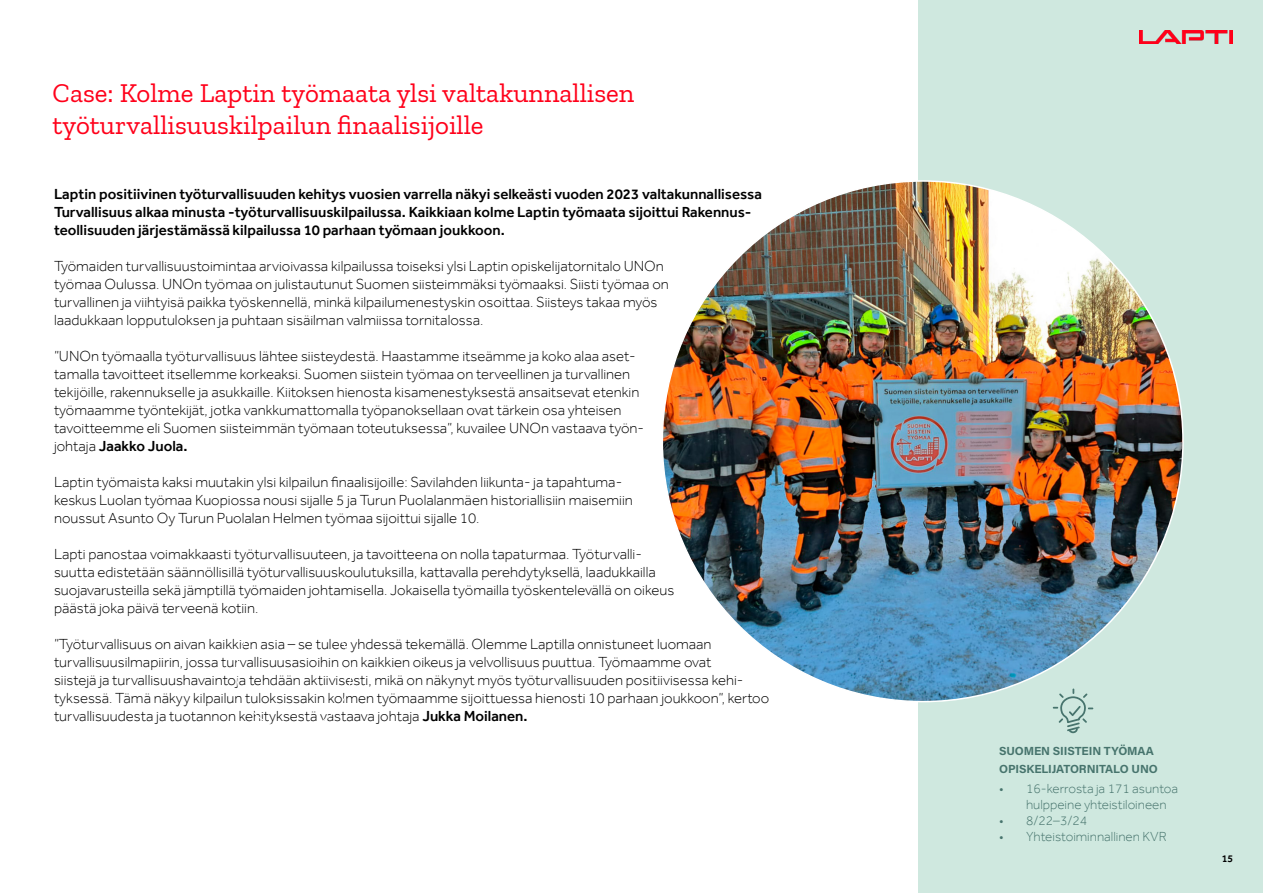
<style>
.page{position:relative;width:1263px;height:893px;background:#fff}
.page>*{position:absolute;margin:0;border:0;box-sizing:border-box;transform-origin:0 0}
.t1{font:27px/32.4px "Zilla Slab";color:#ff001a}
.t2{font:300 15px/18px "Effra";color:#000}
.t3{font:500 15px/18px "Effra";color:#000}
.t4{font:300 13.5px/16.2px "Effra";color:#47746d}
.H1_Inforgaph_Centr{font:700 11.7px "Acumin Pro";letter-spacing:-.01em;color:#47746d}
.t5{font:500 10.5px "Effra";color:#000}
.s1{font-weight:500}
</style>
<div class="page">
<div style="left:918px;top:0;width:345px;height:893px;background:#cfe8df"></div>
<img style="left:1140px;top:30px;width:93px;height:14px">
<img style="left:662px;top:181px;width:521px;height:521px;border-radius:260px">
<svg style="left:1053px;top:689px;width:40px;height:44px"></svg>
<p class="t1" style="left:53px;top:77px;width:583px">Case: Kolme Laptin työmaata ylsi valtakunnallisen työturvallisuuskilpailun finaalisijoille</p>
<p class="t3" style="left:54px;top:185px;width:709px">Laptin positiivinen työturvallisuuden kehitys vuosien varrella näkyi selkeästi vuoden 2023 valtakunnallisessa<br>Turvallisuus alkaa minusta -työturvallisuuskilpailussa. Kaikkiaan kolme Laptin työmaata sijoittui Rakennus&shy;teollisuuden järjestämässä kilpailussa 10 parhaan työmaan joukkoon.</p>
<p class="t2" style="left:54px;top:257px;width:616px">Työmaiden turvallisuustoimintaa arvioivassa kilpailussa toiseksi ylsi Laptin opiskelijatornitalo UNOn työmaa Oulussa. UNOn työmaa on julistautunut Suomen siisteimmäksi työmaaksi. Siisti työmaa on turvallinen ja viihtyisä paikka työskennellä, minkä kilpailumenestyskin osoittaa. Siisteys takaa myös laadukkaan lopputuloksen ja puhtaan sisäilman valmiissa tornitalossa.</p>
<p class="t2" style="left:54px;top:347px;width:592px">”UNOn työmaalla työturvallisuus lähtee siisteydestä. Haastamme itseämme ja koko alaa aset&shy;tamalla tavoitteet itsellemme korkeaksi. Suomen siistein työmaa on terveellinen ja turvallinen tekijöille, rakennukselle ja asukkaille. Kiitoksen hienosta kisamenestyksestä ansaitsevat etenkin työmaamme työntekijät, jotka vankkumattomalla työpanoksellaan ovat tärkein osa yhteisen tavoitteemme eli Suomen siisteimmän työmaan toteutuksessa”, kuvailee UNOn vastaava työn&shy;johtaja <span class="s1">Jaakko Juola.</span></p>
<p class="t2" style="left:54px;top:473px;width:580px">Laptin työmaista kaksi muutakin ylsi kilpailun finaalisijoille: Savilahden liikunta- ja tapahtuma&shy;keskus Luolan työmaa Kuopiossa nousi sijalle 5 ja Turun Puolalanmäen historiallisiin maisemiin noussut Asunto Oy Turun Puolalan Helmen työmaa sijoittui sijalle 10.</p>
<p class="t2" style="left:54px;top:545px;width:622px">Lapti panostaa voimakkaasti työturvallisuuteen, ja tavoitteena on nolla tapaturmaa. Työturvalli&shy;suutta edistetään säännöllisillä työturvallisuuskoulutuksilla, kattavalla perehdytyksellä, laadukkailla suojavarusteilla sekä jämptillä työmaiden johtamisella. Jokaisella työmailla työskentelevällä on oikeus päästä joka päivä terveenä kotiin.</p>
<p class="t2" style="left:54px;top:635px;width:717px">”Työturvallisuus on aivan kaikkien asia – se tulee yhdessä tekemällä. Olemme Laptilla onnistuneet luomaan turvallisuusilmapiirin, jossa turvallisuusasioihin on kaikkien oikeus ja velvollisuus puuttua. Työmaamme ovat<br>siistejä ja turvallisuushavaintoja tehdään aktiivisesti, mikä on näkynyt myös työturvallisuuden positiivisessa kehi&shy;tyksessä. Tämä näkyy kilpailun tuloksissakin kolmen työmaamme sijoittuessa hienosti 10 parhaan joukkoon”, kertoo turvallisuudesta ja tuotannon kehityksestä vastaava johtaja <span class="s1">Jukka Moilanen.</span></p>
<p class="H1_Inforgaph_Centr" style="left:999px;top:742px;width:156px">SUOMEN SIISTEIN TYÖMAA</p>
<p class="H1_Inforgaph_Centr" style="left:999px;top:760px;width:160px">OPISKELIJATORNITALO UNO</p>
<p class="t4" style="left:1026px;top:780px;width:154px;text-indent:-27px">• 16-kerrosta ja 171 asuntoa hulppeine yhteistiloineen</p>
<p class="t4" style="left:999px;top:812px;width:90px">• 8/22–3/24</p>
<p class="t4" style="left:999px;top:828px;width:169px">• Yhteistoiminnallinen KVR</p>
<p class="t5" style="left:1222px;top:852px;width:13px">15</p>
</div>
